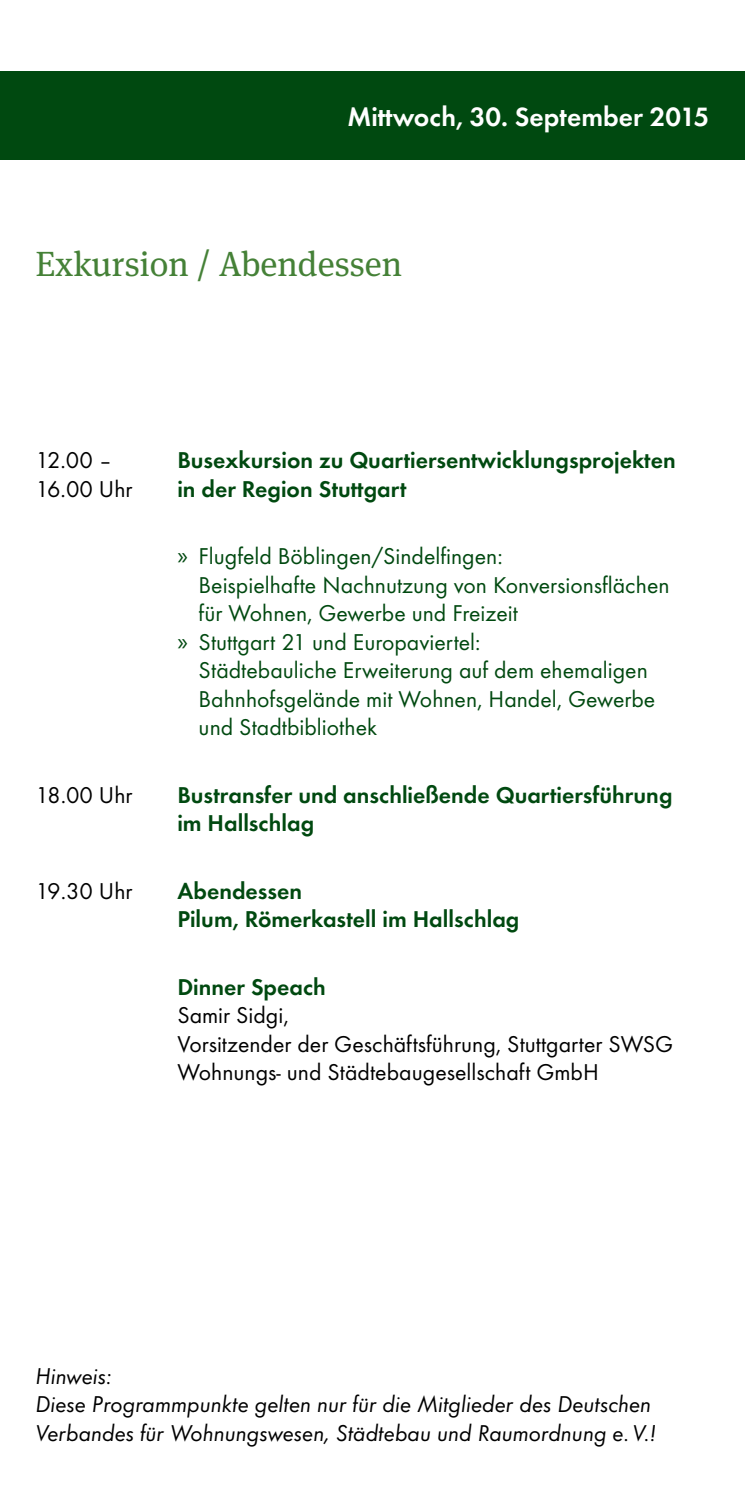
<style>
.page{position:relative;width:745px;height:1489px;background:#fff}
.page>*{position:absolute;margin:0;border:0;box-sizing:border-box;transform-origin:0 0}
.t1{font:35px "Meta Serif OT";color:#458137}
.t2{font:700 27.5px "Function";color:#fff}
.t3{font:23.75px "Function";color:#004910}
.t4{font:700 23.75px/28.5px "Function";color:#004910}
.t5{font:23.75px/28.5px "Function";color:#000}
.t6{font:italic 23.75px/28.5px "Function";color:#000}
.s1{font-family:"Myriad Pro";font-size:25px}
</style>
<div class="page">
<div style="left:0;top:71px;width:744px;height:88px;background:#004910"></div>
<p class="t2" style="left:347px;top:100px;width:363px">Mittwoch, 30. September 2015</p>
<h1 class="t1" style="left:35px;top:243px;width:368px">Exkursion / Abendessen</h1>
<p class="t5" style="left:35px;top:446px;width:98px">12.00 –<br>16.00 Uhr</p>
<p class="t4" style="left:177px;top:446px;width:499px">Busexkursion zu Quartiersentwicklungsprojekten in der Region Stuttgart</p>
<p class="t3" style="left:177px;top:542px;width:327px"><span class="s1">»</span> Flugfeld Böblingen/Sindelfingen:</p>
<p class="t3" style="left:198px;top:571px;width:472px">Beispielhafte Nachnutzung von Konversionsflächen</p>
<p class="t3" style="left:198px;top:599px;width:320px">für Wohnen, Gewerbe und Freizeit</p>
<p class="t3" style="left:177px;top:628px;width:304px"><span class="s1">»</span> Stuttgart 21 und Europaviertel:</p>
<p class="t3" style="left:198px;top:656px;width:450px">Städtebauliche Erweiterung auf dem ehemaligen</p>
<p class="t3" style="left:198px;top:685px;width:458px">Bahnhofsgelände mit Wohnen, Handel, Gewerbe</p>
<p class="t3" style="left:198px;top:713px;width:180px">und Stadtbibliothek</p>
<p class="t5" style="left:35px;top:780px;width:98px">18.00 Uhr</p>
<p class="t4" style="left:177px;top:780px;width:496px">Bustransfer und anschließende Quartiersführung im Hallschlag</p>
<p class="t5" style="left:35px;top:876px;width:98px">19.30 Uhr</p>
<p class="t4" style="left:177px;top:876px;width:343px">Abendessen<br>Pilum, Römerkastell im Hallschlag</p>
<p class="t4" style="left:177px;top:972px;width:150px">Dinner Speach</p>
<p class="t5" style="left:177px;top:1000px;width:497px">Samir Sidgi,<br>Vorsitzender der Geschäftsführung, Stuttgarter SWSG<br>Wohnungs- und Städtebaugesellschaft GmbH</p>
<p class="t6" style="left:35px;top:1361px;width:621px">Hinweis:<br>Diese Programmpunkte gelten nur für die Mitglieder des Deutschen<br>Verbandes für Wohnungswesen, Städtebau und Raumordnung e.V.!</p>
</div>
